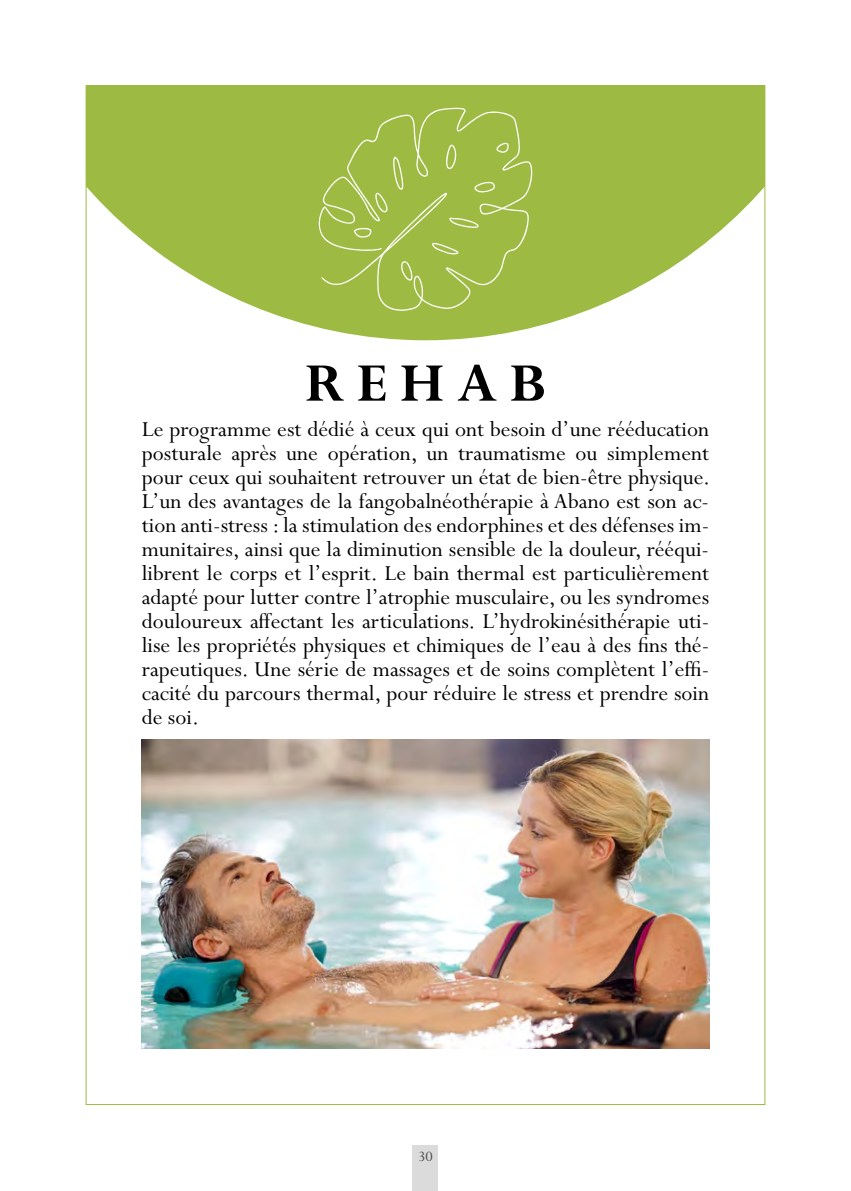
<style>
.page{position:relative;width:851px;height:1191px;background:#fff}
.page>*{position:absolute;margin:0;border:0;box-sizing:border-box;transform-origin:0 0}
.t1{font:700 60px "Perpetua Std";letter-spacing:.2em;color:#000}
.t2{font:24px/24px "Perpetua Std";color:#000;text-align:justify}
.t3{font:16px "Perpetua Std";color:#4c4a48}
</style>
<div class="page">
<svg style="left:88px;top:87px;width:675px;height:253px;fill:#9dbb42"></svg>
<img style="left:142px;top:739px;width:567px;height:309px">
<svg style="left:318px;top:107px;width:214px;height:204px;background:#a1be4a"></svg>
<svg style="left:393px;top:157px;width:10px;height:33px"></svg>
<svg style="left:449px;top:217px;width:29px;height:11px"></svg>
<svg style="left:431px;top:243px;width:28px;height:11px"></svg>
<svg style="left:446px;top:144px;width:10px;height:25px"></svg>
<svg style="left:474px;top:182px;width:21px;height:10px"></svg>
<svg style="left:375px;top:192px;width:12px;height:20px"></svg>
<svg style="left:401px;top:261px;width:11px;height:20px"></svg>
<svg style="left:354px;top:228px;width:17px;height:10px"></svg>
<svg style="left:496px;top:143px;width:12px;height:10px"></svg>
<div style="left:412px;top:1145px;width:26px;height:46px;background:#dcdbdb"></div>
<h1 class="t1" style="left:305px;top:351px;width:243px">REHAB</h1>
<p class="t2" style="left:142px;top:418px;width:569px">Le programme est dédié à ceux qui ont besoin d’une rééducation posturale après une opération, un traumatisme ou simplement pour ceux qui souhaitent retrouver un état de bien-être physique.<br>L’un des avantages de la fangobalnéothérapie à Abano est son ac&shy;tion anti-stress : la stimulation des endorphines et des défenses im&shy;munitaires, ainsi que la diminution sensible de la douleur, rééqui&shy;librent le corps et l’esprit. Le bain thermal est particulièrement adapté pour lutter contre l’atrophie musculaire, ou les syndromes douloureux affectant les articulations. L’hydrokinésithérapie uti&shy;lise les propriétés physiques et chimiques de l’eau à des fins thé&shy;rapeutiques. Une série de massages et de soins complètent l’effi&shy;cacité du parcours thermal, pour réduire le stress et prendre soin de soi.</p>
<p class="t3" style="left:418px;top:1148px;width:16px">30</p>
</div>
